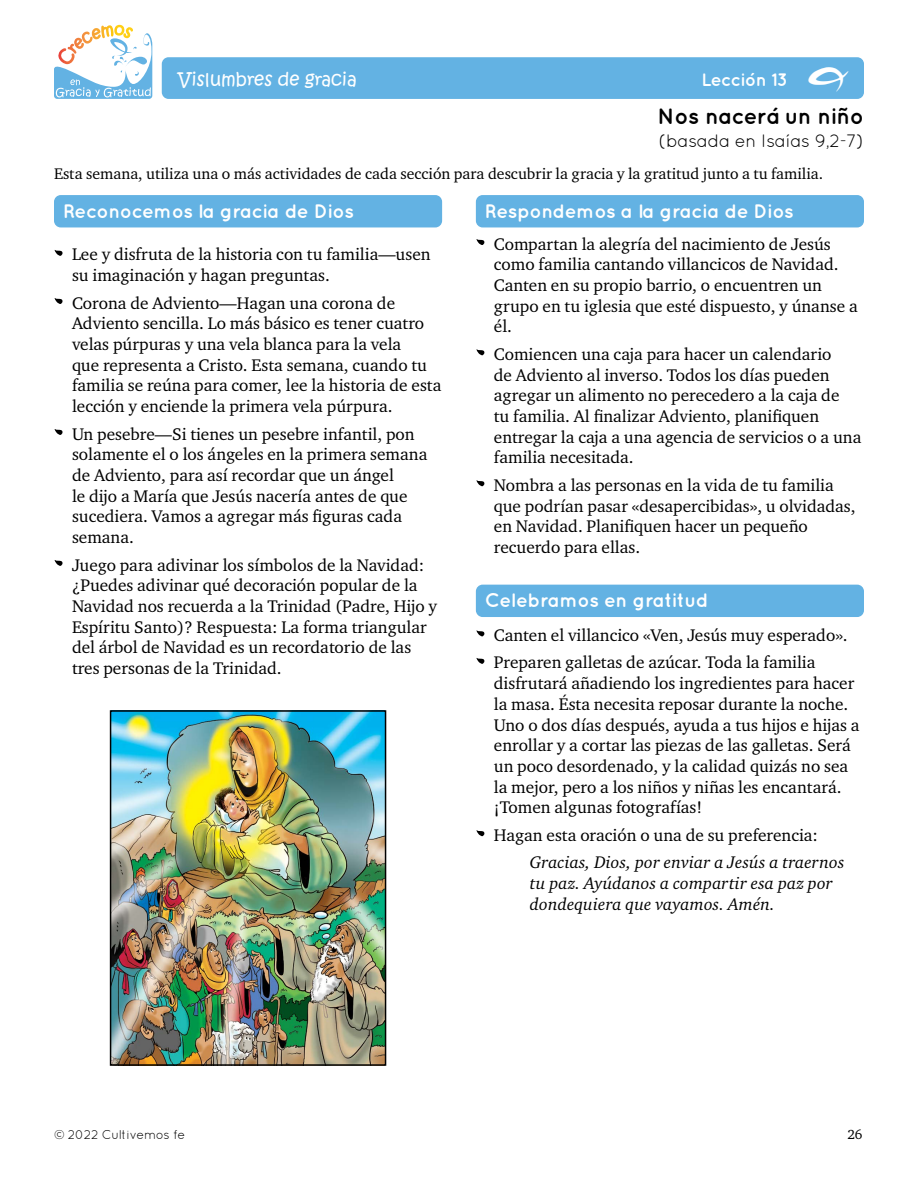
<style>
.page{position:relative;width:918px;height:1188px;background:#fff}
.page>*{position:absolute;margin:0;border:0;box-sizing:border-box;transform-origin:0 0}
.t1{font:60px "Growing Grace Gratitude";color:#000}
.t2{font:45px "Growing Grace Gratitude";color:#fff}
.t3{font:700 22.5px "Quicksand";letter-spacing:-.02em;color:#000}
.t4{font:700 19.5px "Quicksand";letter-spacing:-.02em;color:#fff}
.t5{font:18px "Quicksand";letter-spacing:-.02em;color:#000}
.t6{font:18px "Kristen Normal ITC Std";color:#fff}
.t7{font:700 18px "Quicksand";letter-spacing:-.03em;color:#fff}
.t8{font:17.25px/20.7px "Charter ITC Std";color:#000}
.t9{font:italic 17.25px/20.7px "Charter ITC Std";letter-spacing:.01em;color:#000}
.t10{font:15.75px "Charter ITC Std";color:#000}
.t11{font:13.5px "Charter ITC Std";color:#000}
.t12{font:12.75px "Quicksand";letter-spacing:-.02em;color:#000}
</style>
<div class="page">
<svg style="left:54px;top:25px;width:98px;height:74px"></svg>
<div style="left:54px;top:195px;width:388px;height:32px;background:#63b2e3;border-radius:7px"></div>
<img style="left:113px;top:713px;width:270px;height:350px">
<div style="left:110px;top:710px;width:276px;height:356px;border:2px solid #000"></div>
<div style="left:476px;top:195px;width:388px;height:32px;background:#63b2e3;border-radius:7px"></div>
<div style="left:476px;top:585px;width:388px;height:32px;background:#63b2e3;border-radius:7px"></div>
<div style="left:162px;top:57px;width:702px;height:42px;background:#63b2e3;border-radius:7px"></div>
<p class="t6" style="left:178px;top:67px;width:180px">Vislumbres de gracia</p>
<p class="t7" style="left:701px;top:69px;width:88px">Lección 13</p>
<h2 class="t2" style="left:808px;top:60px;width:42px">E</h2>
<h3 class="t3" style="left:658px;top:103px;width:208px">Nos nacerá un niño</h3>
<p class="t5" style="left:659px;top:130px;width:207px">(basada en Isaías 9,2-7)</p>
<p class="t10" style="left:54px;top:164px;width:771px">Esta semana, utiliza una o más actividades de cada sección para descubrir la gracia y la gratitud junto a tu familia.</p>
<p class="t4" style="left:63px;top:199px;width:292px">Reconocemos la gracia de Dios</p>
<h1 class="t1" style="left:54px;top:230px;width:11px">Z</h1>
<p class="t8" style="left:72px;top:244px;width:360px">Lee y disfruta de la historia con tu familia—usen su imaginación y hagan preguntas.</p>
<h1 class="t1" style="left:54px;top:279px;width:11px">Z</h1>
<p class="t8" style="left:72px;top:292px;width:371px">Corona de Adviento—Hagan una corona de Adviento sencilla. Lo más básico es tener cuatro velas púrpuras y una vela blanca para la vela<br>que representa a Cristo. Esta semana, cuando tu familia se reúna para comer, lee la historia de esta lección y enciende la primera vela púrpura.</p>
<h1 class="t1" style="left:54px;top:409px;width:11px">Z</h1>
<p class="t8" style="left:72px;top:423px;width:357px">Un pesebre—Si tienes un pesebre infantil, pon solamente el o los ángeles en la primera semana de Adviento, para así recordar que un ángel<br>le dijo a María que Jesús nacería antes de que sucediera. Vamos a agregar más figuras cada semana.</p>
<h1 class="t1" style="left:54px;top:540px;width:11px">Z</h1>
<p class="t8" style="left:72px;top:554px;width:367px">Juego para adivinar los símbolos de la Navidad: ¿Puedes adivinar qué decoración popular de la Navidad nos recuerda a la Trinidad (Padre, Hijo y Espíritu Santo)? Respuesta: La forma triangular del árbol de Navidad es un recordatorio de las tres personas de la Trinidad.</p>
<p class="t4" style="left:485px;top:199px;width:310px">Respondemos a la gracia de Dios</p>
<h1 class="t1" style="left:476px;top:220px;width:11px">Z</h1>
<p class="t8" style="left:494px;top:233px;width:365px">Compartan la alegría del nacimiento de Jesús como familia cantando villancicos de Navidad.<br>Canten en su propio barrio, o encuentren un grupo en tu iglesia que esté dispuesto, y únanse a él.</p>
<h1 class="t1" style="left:476px;top:330px;width:11px">Z</h1>
<p class="t8" style="left:494px;top:343px;width:369px">Comiencen una caja para hacer un calendario<br>de Adviento al inverso. Todos los días pueden agregar un alimento no perecedero a la caja de<br>tu familia. Al finalizar Adviento, planifiquen entregar la caja a una agencia de servicios o a una familia necesitada.</p>
<h1 class="t1" style="left:476px;top:461px;width:11px">Z</h1>
<p class="t8" style="left:494px;top:474px;width:363px">Nombra a las personas en la vida de tu familia que podrían pasar «desapercibidas», u olvidadas, en Navidad. Planifiquen hacer un pequeño recuerdo para ellas.</p>
<p class="t4" style="left:485px;top:589px;width:225px">Celebramos en gratitud</p>
<h1 class="t1" style="left:476px;top:611px;width:11px">Z</h1>
<p class="t8" style="left:494px;top:624px;width:355px">Canten el villancico «Ven, Jesús muy esperado».</p>
<h1 class="t1" style="left:476px;top:638px;width:11px">Z</h1>
<p class="t8" style="left:494px;top:652px;width:367px">Preparen galletas de azúcar. Toda la familia disfrutará añadiendo los ingredientes para hacer la masa. Ésta necesita reposar durante la noche.<br>Uno o dos días después, ayuda a tus hijos e hijas a enrollar y a cortar las piezas de las galletas. Será un poco desordenado, y la calidad quizás no sea la mejor, pero a los niños y niñas les encantará. ¡Tomen algunas fotografías!</p>
<h1 class="t1" style="left:476px;top:811px;width:11px">Z</h1>
<p class="t8" style="left:494px;top:824px;width:326px">Hagan esta oración o una de su preferencia:</p>
<p class="t9" style="left:530px;top:852px;width:316px">Gracias, Dios, por enviar a Jesús a traernos tu paz. Ayúdanos a compartir esa paz por dondequiera que vayamos. Amén.</p>
<p class="t12" style="left:54px;top:1128px;width:133px">© 2022 Cultivemos fe</p>
<p class="t11" style="left:847px;top:1126px;width:17px">26</p>
</div>
